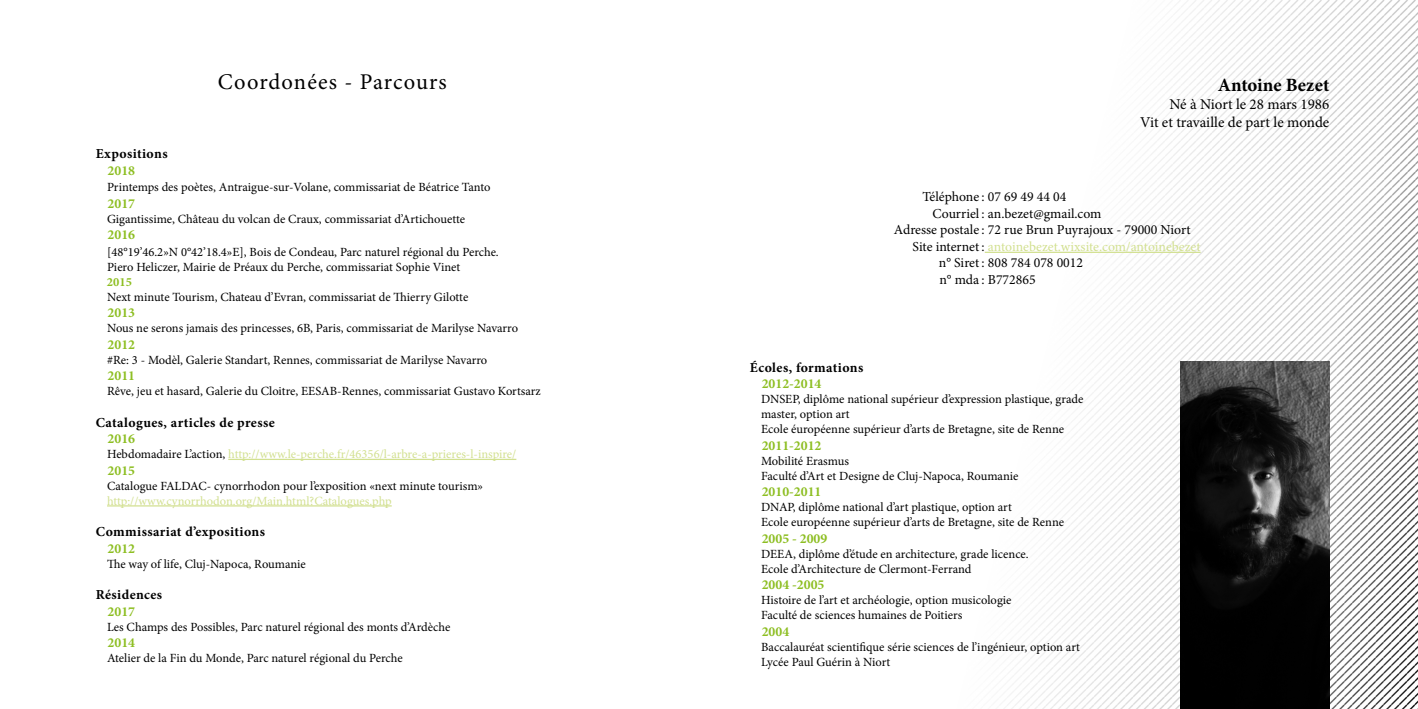
<style>
.page{position:relative;width:1418px;height:709px;background:#fff}
.page>*{position:absolute;margin:0;border:0;box-sizing:border-box;transform-origin:0 0}
.t1{font:22.5px "Minion Pro";letter-spacing:.045em;color:#000}
.t2{font:700 18.75px "Minion Pro";color:#000}
.t3{font:15px/18px "Minion Pro";color:#000;text-align:right}
.t4{font:13.75px "Minion Pro";color:#000}
.t5{font:700 13.75px "Minion Pro";color:#8dbe22}
.t6{font:700 13.75px "Minion Pro";letter-spacing:.03em;color:#000}
.t7{font:13.75px "Minion Pro";letter-spacing:-.005em;color:#d2e090}
.t8{font:12.5px/15px "Minion Pro";color:#000}
.t9{font:12.5px "Minion Pro";color:#d2e090}
.t10{font:700 12.5px "Minion Pro";color:#8dbe22}
.s1{color:#000}
</style>
<div class="page">
<img style="left:985px;top:0;width:432px;height:709px">
<hr style="left:984px;top:252px;width:216px;height:1px;background:#d2e090">
<img style="left:1180px;top:361px;width:149px;height:348px">
<hr style="left:228px;top:459px;width:288px;height:1px;background:#d2e090">
<hr style="left:107px;top:505px;width:285px;height:1px;background:#d2e090">
<h1 class="t1" style="left:218px;top:67px;width:230px">Coordonées - Parcours</h1>
<h2 class="t2" style="left:1217px;top:72px;width:113px">Antoine Bezet</h2>
<p class="t3" style="left:1140px;top:95px;width:190px">Né à Niort le 28 mars 1986<br>Vit et travaille de part le monde</p>
<p class="t6" style="left:96px;top:144px;width:73px">Expositions</p>
<p class="t5" style="left:108px;top:160px;width:29px">2018</p>
<p class="t8" style="left:107px;top:179px;width:385px">Printemps des poètes, Antraigue-sur-Volane, commissariat de Béatrice Tanto</p>
<p class="t5" style="left:108px;top:193px;width:29px">2017</p>
<p class="t8" style="left:107px;top:211px;width:359px">Gigantissime, Château du volcan de Craux, commissariat d’Artichouette</p>
<p class="t5" style="left:108px;top:225px;width:29px">2016</p>
<p class="t8" style="left:107px;top:244px;width:393px">[48°19’46.2»N 0°42’18.4»E], Bois de Condeau, Parc naturel régional du Perche.<br>Piero Heliczer, Mairie de Préaux du Perche, commissariat Sophie Vinet</p>
<p class="t10" style="left:107px;top:273px;width:26px">2015</p>
<p class="t8" style="left:107px;top:289px;width:363px">Next minute Tourism, Chateau d’Evran, commissariat de Thierry Gilotte</p>
<p class="t5" style="left:108px;top:303px;width:29px">2013</p>
<p class="t8" style="left:107px;top:320px;width:412px">Nous ne serons jamais des princesses, 6B, Paris, commissariat de Marilyse Navarro</p>
<p class="t5" style="left:108px;top:334px;width:29px">2012</p>
<p class="t8" style="left:107px;top:352px;width:382px">#Re: 3 - Modèl, Galerie Standart, Rennes, commissariat de Marilyse Navarro</p>
<p class="t5" style="left:108px;top:366px;width:29px">2011</p>
<p class="t8" style="left:107px;top:383px;width:435px">Rêve, jeu et hasard, Galerie du Cloitre, EESAB-Rennes, commissariat Gustavo Kortsarz</p>
<p class="t6" style="left:96px;top:412px;width:181px">Catalogues, articles de presse</p>
<p class="t5" style="left:108px;top:429px;width:29px">2016</p>
<p class="t9" style="left:107px;top:446px;width:411px"><span class="s1">Hebdomadaire L’action,</span> http://www.le-perche.fr/46356/l-arbre-a-prieres-l-inspire/</p>
<p class="t5" style="left:108px;top:460px;width:29px">2015</p>
<p class="t8" style="left:107px;top:478px;width:377px">Catalogue FALDAC- cynorrhodon pour l’exposition «next minute tourism»</p>
<p class="t9" style="left:107px;top:492px;width:286px">http://www.cynorrhodon.org/Main.html?Catalogues.php</p>
<p class="t6" style="left:96px;top:522px;width:171px">Commissariat d’expositions</p>
<p class="t5" style="left:108px;top:538px;width:29px">2012</p>
<p class="t8" style="left:107px;top:556px;width:200px">The way of life, Cluj-Napoca, Roumanie</p>
<p class="t6" style="left:96px;top:585px;width:68px">Résidences</p>
<p class="t5" style="left:108px;top:601px;width:29px">2017</p>
<p class="t8" style="left:107px;top:619px;width:345px">Les Champs des Possibles, Parc naturel régional des monts d’Ardèche</p>
<p class="t5" style="left:108px;top:633px;width:29px">2014</p>
<p class="t8" style="left:107px;top:650px;width:297px">Atelier de la Fin du Monde, Parc naturel régional du Perche</p>
<p class="t4" style="left:922px;top:188px;width:145px">Téléphone : 07 69 49 44 04</p>
<p class="t4" style="left:932px;top:204px;width:171px">Courriel : an.bezet@gmail.com</p>
<p class="t4" style="left:894px;top:221px;width:298px">Adresse postale : 72 rue Brun Puyrajoux - 79000 Niort</p>
<p class="t7" style="left:912px;top:237px;width:289px"><span class="s1">Site internet :</span> antoinebezet.wixsite.com/antoinebezet</p>
<p class="t4" style="left:938px;top:254px;width:146px">n° Siret : 808 784 078 0012</p>
<p class="t4" style="left:939px;top:270px;width:98px">n° mda : B772865</p>
<p class="t6" style="left:749px;top:357px;width:115px">Écoles, formations</p>
<p class="t5" style="left:761px;top:374px;width:61px">2012-2014</p>
<p class="t8" style="left:761px;top:391px;width:324px">DNSEP, diplôme national supérieur d’expression plastique, grade master, option art<br>Ecole éuropéenne supérieur d’arts de Bretagne, site de Renne</p>
<p class="t5" style="left:761px;top:435px;width:61px">2011-2012</p>
<p class="t8" style="left:761px;top:453px;width:259px">Mobilité Erasmus<br>Faculté d’Art et Designe de Cluj-Napoca, Roumanie</p>
<p class="t5" style="left:761px;top:482px;width:61px">2010-2011</p>
<p class="t8" style="left:761px;top:499px;width:304px">DNAP, diplôme national d’art plastique, option art<br>Ecole européenne supérieur d’arts de Bretagne, site de Renne</p>
<p class="t5" style="left:761px;top:528px;width:67px">2005 - 2009</p>
<p class="t8" style="left:761px;top:546px;width:269px">DEEA, diplôme d’étude en architecture, grade licence.<br>Ecole d’Architecture de Clermont-Ferrand</p>
<p class="t5" style="left:761px;top:575px;width:64px">2004 -2005</p>
<p class="t8" style="left:761px;top:592px;width:252px">Histoire de l’art et archéologie, option musicologie<br>Faculté de sciences humaines de Poitiers</p>
<p class="t5" style="left:761px;top:621px;width:29px">2004</p>
<p class="t8" style="left:761px;top:639px;width:320px">Baccalauréat scientifique série sciences de l’ingénieur, option art<br>Lycée Paul Guérin à Niort</p>
</div>
